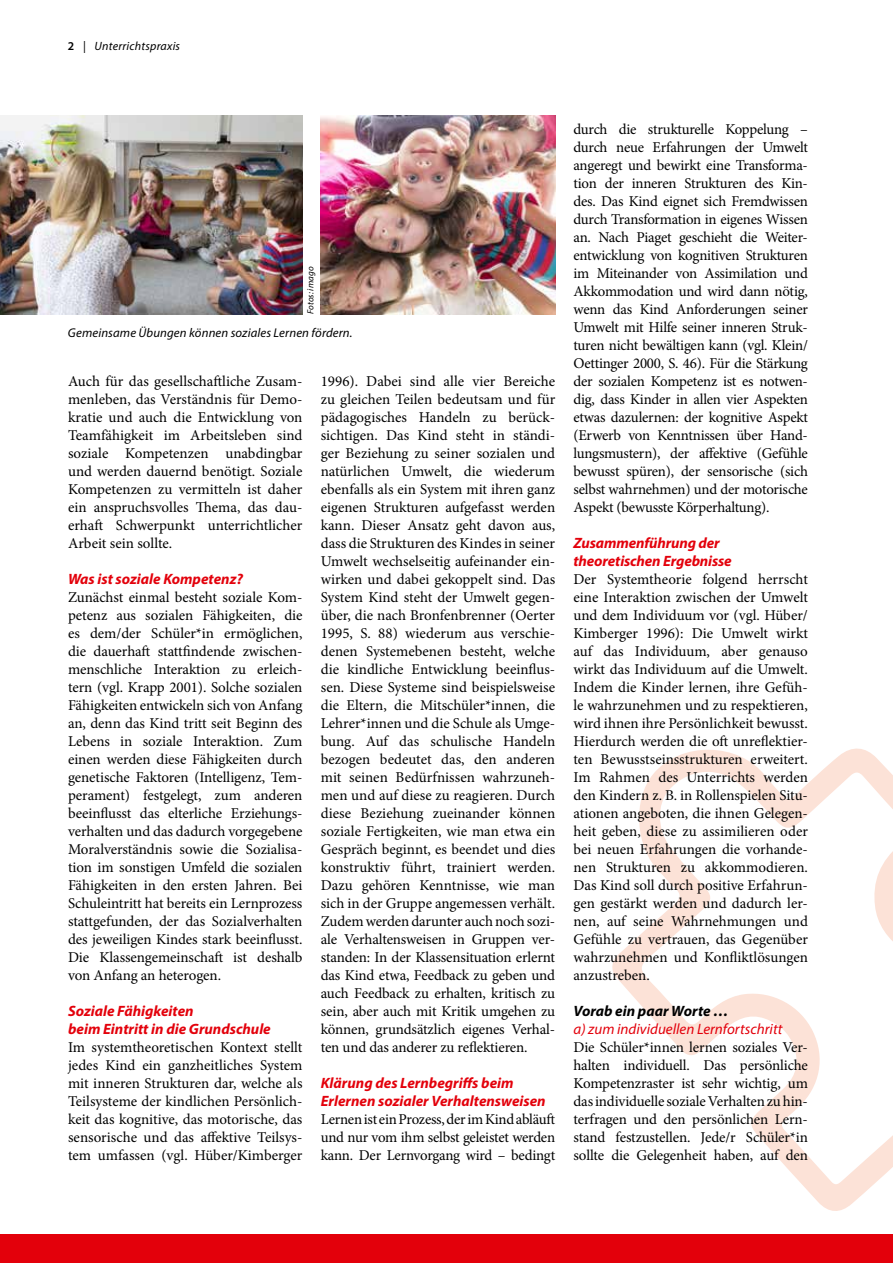
<style>
.page{position:relative;width:893px;height:1263px;background:#fff}
.page>*{position:absolute;margin:0;border:0;box-sizing:border-box;transform-origin:0 0}
.t1{font:15px/18px "Minion Pro";letter-spacing:-.01em;color:#000;text-align:justify}
.t2{font:italic 700 15px/18px "Myriad Pro";color:#e3000b}
.t3{font:italic 15px "Myriad Pro";color:#e3000b}
.t4{font:italic 700 15px "Myriad Pro";color:#000}
.t5{font:italic 12.75px "Myriad Pro";letter-spacing:.01em;color:#000}
.t6{font:italic 12px "Myriad Pro";letter-spacing:.02em;color:#000}
.t7{font:italic 9px "Myriad Pro";letter-spacing:.02em;color:#000}
.s1{font-weight:600;font-style:normal}
.s2{font-style:normal}
</style>
<div class="page">
<div style="left:0;top:1234px;width:893px;height:29px;background:#e3000b"></div>
<svg style="left:612px;top:748px;width:281px;height:463px"></svg>
<img style="left:321px;top:116px;width:234px;height:198px">
<img style="left:0;top:116px;width:302px;height:198px">
<p class="t6" style="left:68px;top:38px;width:114px"><span class="s1">2</span> <span class="s2">|</span> Unterrichtspraxis</p>
<p class="t7" style="left:305px;top:314px;width:50px;rotate:-90deg">Fotos: imago</p>
<p class="t5" style="left:68px;top:325px;width:286px">Gemeinsame Übungen können soziales Lernen fördern.</p>
<p class="t1" style="left:68px;top:372px;width:236px">Auch für das gesellschaftliche Zusam&shy;menleben, das Verständnis für Demo&shy;kratie und auch die Entwicklung von Teamfähigkeit im Arbeitsleben sind soziale Kompetenzen unabdingbar und werden dauernd benötigt. Soziale Kompetenzen zu vermitteln ist daher ein anspruchsvolles Thema, das dau&shy;erhaft Schwerpunkt unterrichtlicher Arbeit sein sollte.</p>
<p class="t2" style="left:68px;top:569px;width:177px">Was ist soziale Kompetenz?</p>
<p class="t1" style="left:68px;top:588px;width:236px">Zunächst einmal besteht soziale Kom&shy;petenz aus sozialen Fähigkeiten, die es dem/der Schüler*in ermöglichen, die dauerhaft stattfindende zwischen&shy;menschliche Interaktion zu erleich&shy;tern (vgl. Krapp 2001). Solche sozialen Fähigkeiten entwickeln sich von Anfang an, denn das Kind tritt seit Beginn des Lebens in soziale Interaktion. Zum einen werden diese Fähigkeiten durch genetische Faktoren (Intelligenz, Tem&shy;perament) festgelegt, zum anderen beeinflusst das elterliche Erziehungs&shy;verhalten und das dadurch vorgegebene Moralverständnis sowie die Sozialisa&shy;tion im sonstigen Umfeld die sozialen Fähigkeiten in den ersten Jahren. Bei Schuleintritt hat bereits ein Lernprozess stattgefunden, der das Sozialverhalten des jeweiligen Kindes stark beeinflusst.<br>Die Klassengemeinschaft ist deshalb von Anfang an heterogen.</p>
<p class="t2" style="left:68px;top:1001px;width:204px">Soziale Fähigkeiten<br>beim Eintritt in die Grundschule</p>
<p class="t1" style="left:68px;top:1038px;width:236px">Im systemtheoretischen Kontext stellt jedes Kind ein ganzheitliches System mit inneren Strukturen dar, welche als Teilsysteme der kindlichen Persönlich&shy;keit das kognitive, das motorische, das sensorische und das affektive Teilsys&shy;tem umfassen (vgl. Hüber/Kimberger</p>
<p class="t1" style="left:321px;top:372px;width:236px">1996). Dabei sind alle vier Bereiche zu gleichen Teilen bedeutsam und für pädagogisches Handeln zu berück&shy;sichtigen. Das Kind steht in ständi&shy;ger Beziehung zu seiner sozialen und natürlichen Umwelt, die wiederum ebenfalls als ein System mit ihren ganz eigenen Strukturen aufgefasst werden kann. Dieser Ansatz geht davon aus, dass die Strukturen des Kindes in seiner Umwelt wechselseitig aufeinander ein&shy;wirken und dabei gekoppelt sind. Das System Kind steht der Umwelt gegen&shy;über, die nach Bronfenbrenner (Oerter 1995, S. 88) wiederum aus verschie&shy;denen Systemebenen besteht, welche die kindliche Entwicklung beeinflus&shy;sen. Diese Systeme sind beispielsweise die Eltern, die Mitschüler*innen, die Lehrer*innen und die Schule als Umge&shy;bung. Auf das schulische Handeln bezogen bedeutet das, den anderen mit seinen Bedürfnissen wahrzuneh&shy;men und auf diese zu reagieren. Durch diese Beziehung zueinander können soziale Fertigkeiten, wie man etwa ein Gespräch beginnt, es beendet und dies konstruktiv führt, trainiert werden.<br>Dazu gehören Kenntnisse, wie man sich in der Gruppe angemessen verhält.<br>Zudem werden darunter auch noch sozi&shy;ale Verhaltensweisen in Gruppen ver&shy;standen: In der Klassensituation erlernt das Kind etwa, Feedback zu geben und auch Feedback zu erhalten, kritisch zu sein, aber auch mit Kritik umgehen zu können, grundsätzlich eigenes Verhal&shy;ten und das anderer zu reflektieren.</p>
<p class="t2" style="left:321px;top:1073px;width:226px">Klärung des Lernbegriffs beim<br>Erlernen sozialer Verhaltensweisen</p>
<p class="t1" style="left:321px;top:1110px;width:236px">Lernen ist ein Prozess, der im Kind abläuft und nur vom ihm selbst geleistet werden kann. Der Lernvorgang wird – bedingt</p>
<p class="t1" style="left:573px;top:120px;width:236px">durch die strukturelle Koppelung – durch neue Erfahrungen der Umwelt angeregt und bewirkt eine Transforma&shy;tion der inneren Strukturen des Kin&shy;des. Das Kind eignet sich Fremdwissen durch Transformation in eigenes Wissen an. Nach Piaget geschieht die Weiter&shy;entwicklung von kognitiven Strukturen im Miteinander von Assimilation und Akkommodation und wird dann nötig, wenn das Kind Anforderungen seiner Umwelt mit Hilfe seiner inneren Struk&shy;turen nicht bewältigen kann (vgl. Klein/ Oettinger 2000, S. 46). Für die Stärkung der sozialen Kompetenz ist es notwen&shy;dig, dass Kinder in allen vier Aspekten etwas dazulernen: der kognitive Aspekt (Erwerb von Kenntnissen über Hand&shy;lungsmustern), der affektive (Gefühle bewusst spüren), der sensorische (sich selbst wahrnehmen) und der motorische Aspekt (bewusste Körperhaltung).</p>
<p class="t2" style="left:573px;top:533px;width:160px">Zusammenführung der theoretischen Ergebnisse</p>
<p class="t1" style="left:573px;top:570px;width:236px">Der Systemtheorie folgend herrscht eine Interaktion zwischen der Umwelt und dem Individuum vor (vgl. Hüber/ Kimberger 1996): Die Umwelt wirkt auf das Individuum, aber genauso wirkt das Individuum auf die Umwelt.<br>Indem die Kinder lernen, ihre Gefüh&shy;le wahrzunehmen und zu respektieren, wird ihnen ihre Persönlichkeit bewusst.<br>Hierdurch werden die oft unreflektier&shy;ten Bewusstseinsstrukturen erweitert.<br>Im Rahmen des Unterrichts werden den Kindern z. B. in Rollenspielen Situ&shy;ationen angeboten, die ihnen Gelegen&shy;heit geben, diese zu assimilieren oder bei neuen Erfahrungen die vorhande&shy;nen Strukturen zu akkommodieren.<br>Das Kind soll durch positive Erfahrun&shy;gen gestärkt werden und dadurch ler&shy;nen, auf seine Wahrnehmungen und Gefühle zu vertrauen, das Gegenüber wahrzunehmen und Konfliktlösungen anzustreben.</p>
<p class="t4" style="left:573px;top:1001px;width:156px">Vorab ein paar Worte …</p>
<p class="t3" style="left:573px;top:1019px;width:210px">a) zum individuellen Lernfortschritt</p>
<p class="t1" style="left:573px;top:1038px;width:236px">Die Schüler*innen lernen soziales Ver&shy;halten individuell. Das persönliche Kompetenzraster ist sehr wichtig, um das individuelle soziale Verhalten zu hin&shy;terfragen und den persönlichen Lern&shy;stand festzustellen. Jede/r Schüler*in sollte die Gelegenheit haben, auf den</p>
</div>
